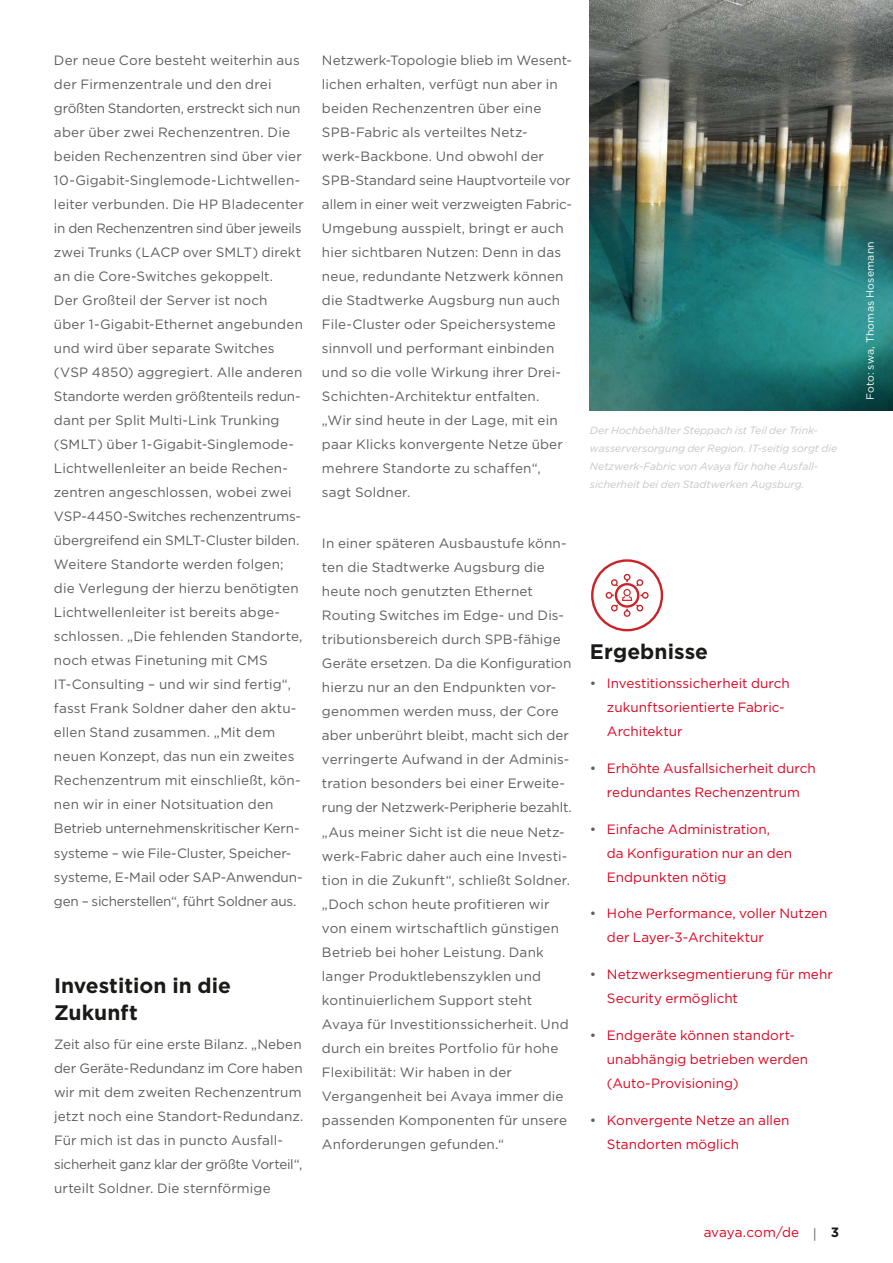
<style>
.page{position:relative;width:893px;height:1263px;background:#fff}
.page>*{position:absolute;margin:0;border:0;box-sizing:border-box;transform-origin:0 0}
.t1{font:700 21px/27px "Gotham";letter-spacing:.005em;color:#1a1a18}
.t2{font:13.5px/24px "Gotham";letter-spacing:.01em;color:#5e5e5d}
.t3{font:13.5px/24px "Gotham";color:#e3001e}
.t4{font:italic 10.5px/18px "Gotham";color:#c5c6c6}
.t5{font:10.5px "Gotham";letter-spacing:.02em;color:#fff}
.s1{color:#5e5e5d}
.s2{font-weight:700;color:#1a1a18}
</style>
<div class="page">
<img style="left:590px;top:0;width:303px;height:410px">
<div style="left:591px;top:559px;width:72px;height:72px;border:2px solid #cc2126;border-radius:50%"></div>
<svg style="left:606px;top:574px;width:43px;height:43px"></svg>
<p class="t2" style="left:54px;top:48px;width:251px">Der neue Core besteht weiterhin aus der Firmenzentrale und den drei größten Standorten, erstreckt sich nun aber über zwei Rechenzentren. Die beiden Rechenzentren sind über vier 10-Gigabit-Singlemode-Lichtwellen&shy;leiter verbunden. Die HP Bladecenter in den Rechenzentren sind über jeweils zwei Trunks (LACP over SMLT) direkt an die Core-Switches gekoppelt.<br>Der Großteil der Server ist noch<br>über 1-Gigabit-Ethernet angebunden und wird über separate Switches (VSP 4850) aggregiert. Alle anderen Standorte werden größtenteils redun&shy;dant per Split Multi-Link Trunking (SMLT) über 1-Gigabit-Singlemode-Lichtwellenleiter an beide Rechen&shy;zentren angeschlossen, wobei zwei VSP-4450-Switches rechenzentrums&shy;übergreifend ein SMLT-Cluster bilden.<br>Weitere Standorte werden folgen; die Verlegung der hierzu benötigten Lichtwellenleiter ist bereits abge&shy;schlossen. „Die fehlenden Standorte, noch etwas Finetuning mit CMS IT-Consulting – und wir sind fertig“, fasst Frank Soldner daher den aktu&shy;ellen Stand zusammen. „Mit dem neuen Konzept, das nun ein zweites Rechenzentrum mit einschließt, kön&shy;nen wir in einer Notsituation den Betrieb unternehmenskritischer Kern&shy;systeme – wie File-Cluster, Speicher&shy;systeme, E-Mail oder SAP-Anwendun&shy;gen – sicherstellen“, führt Soldner aus.</p>
<h1 class="t1" style="left:54px;top:971px;width:178px">Investition in die<br>Zukunft</h1>
<p class="t2" style="left:54px;top:1032px;width:251px">Zeit also für eine erste Bilanz. „Neben der Geräte-Redundanz im Core haben wir mit dem zweiten Rechenzentrum jetzt noch eine Standort-Redundanz.<br>Für mich ist das in puncto Ausfall&shy;sicherheit ganz klar der größte Vorteil“, urteilt Soldner. Die sternförmige</p>
<p class="t2" style="left:322px;top:48px;width:251px">Netzwerk-Topologie blieb im Wesent&shy;lichen erhalten, verfügt nun aber in beiden Rechenzentren über eine SPB-Fabric als verteiltes Netz&shy;werk-Backbone. Und obwohl der SPB-Standard seine Hauptvorteile vor allem in einer weit verzweigten Fabric-Umgebung ausspielt, bringt er auch hier sichtbaren Nutzen: Denn in das neue, redundante Netzwerk können die Stadtwerke Augsburg nun auch File-Cluster oder Speichersysteme sinnvoll und performant einbinden und so die volle Wirkung ihrer Drei-Schichten-Architektur entfalten. „Wir sind heute in der Lage, mit ein paar Klicks konvergente Netze über mehrere Standorte zu schaffen“, sagt Soldner.</p>
<p class="t2" style="left:322px;top:531px;width:251px">In einer späteren Ausbaustufe könn&shy;ten die Stadtwerke Augsburg die heute noch genutzten Ethernet Routing Switches im Edge- und Dis&shy;tributionsbereich durch SPB-fähige Geräte ersetzen. Da die Konfiguration hierzu nur an den Endpunkten vor&shy;genommen werden muss, der Core aber unberührt bleibt, macht sich der verringerte Aufwand in der Adminis&shy;tration besonders bei einer Erweite&shy;rung der Netzwerk-Peripherie bezahlt. „Aus meiner Sicht ist die neue Netz&shy;werk-Fabric daher auch eine Investi&shy;tion in die Zukunft“, schließt Soldner. „Doch schon heute profitieren wir von einem wirtschaftlich günstigen Betrieb bei hoher Leistung. Dank langer Produktlebenszyklen und kontinuierlichem Support steht Avaya für Investitionssicherheit. Und durch ein breites Portfolio für hohe Flexibilität: Wir haben in der Vergangenheit bei Avaya immer die passenden Komponenten für unsere Anforderungen gefunden.“</p>
<p class="t4" style="left:590px;top:421px;width:249px">Der Hochbehälter Steppach ist Teil der Trink&shy;wasserversorgung der Region. IT-seitig sorgt die Netzwerk-Fabric von Avaya für hohe Ausfall&shy;sicherheit bei den Stadtwerken Augsburg.</p>
<h1 class="t1" style="left:590px;top:637px;width:120px">Ergebnisse</h1>
<p class="t3" style="left:607px;top:671px;width:184px;text-indent:-17px"><span class="s1">•</span> Investitionssicherheit durch zukunftsorientierte Fabric-<br>Architektur</p>
<p class="t3" style="left:590px;top:756px;width:227px;text-align:center"><span class="s1">•</span> Erhöhte Ausfallsicherheit durch redundantes Rechenzentrum</p>
<p class="t3" style="left:607px;top:816px;width:187px;text-indent:-17px"><span class="s1">•</span> Einfache Administration,<br>da Konfiguration nur an den<br>Endpunkten nötig</p>
<p class="t3" style="left:607px;top:901px;width:222px;text-indent:-17px"><span class="s1">•</span> Hohe Performance, voller Nutzen der Layer-3-Architektur</p>
<p class="t3" style="left:607px;top:962px;width:227px;text-indent:-17px"><span class="s1">•</span> Netzwerksegmentierung für mehr<br>Security ermöglicht</p>
<p class="t3" style="left:607px;top:1023px;width:203px;text-indent:-17px"><span class="s1">•</span> Endgeräte können standort&shy;unabhängig betrieben werden (Auto-Provisioning)</p>
<p class="t3" style="left:607px;top:1108px;width:184px;text-indent:-17px"><span class="s1">•</span> Konvergente Netze an allen<br>Standorten möglich</p>
<p class="t3" style="left:704px;top:1220px;width:137px">avaya.com/de <span class="s1">|</span> <span class="s2">3</span></p>
<p class="t5" style="left:864px;top:400px;width:161px;rotate:-90deg">Foto: swa, Thomas Hosemann</p>
</div>
